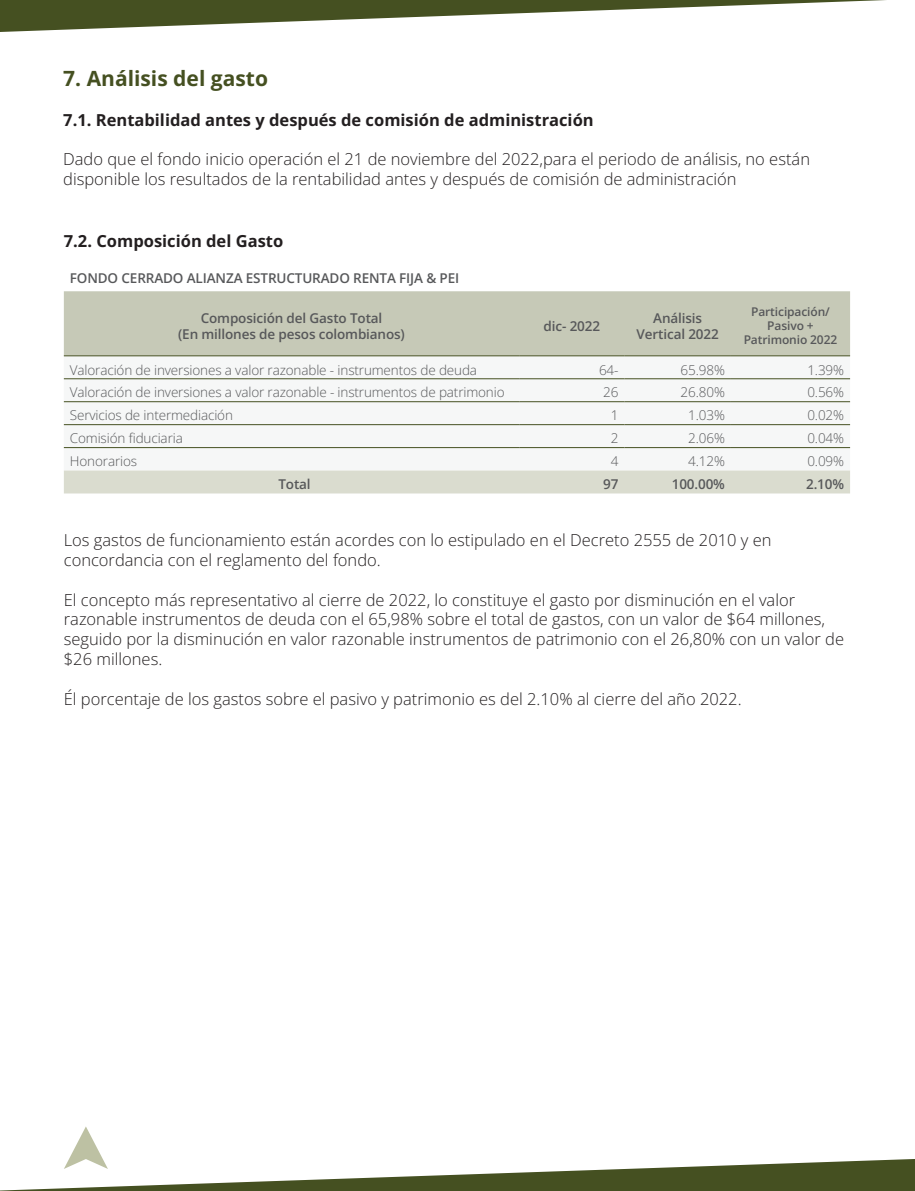
<style>
.page{position:relative;width:915px;height:1191px;background:#fff}
.page>*{position:absolute;margin:0;border:0;box-sizing:border-box;transform-origin:0 0}
.t1{font:700 21px "Open Sans";color:#455021}
.t2{font:16.5px/19.8px "Open Sans";color:#231f20}
.t3{font:700 16.5px "Open Sans";color:#231f20}
.t4{font:13.5px "Open Sans";letter-spacing:-.01em;color:#57585a}
.t5{font:600 13.5px/16.2px "Open Sans";letter-spacing:-.01em;color:#57585a;text-align:center}
.t6{font:600 12px/14.4px "Open Sans";letter-spacing:-.01em;color:#57585a;text-align:center}
</style>
<div class="page">
<svg style="left:0;top:0;width:886px;height:32px"></svg>
<svg style="left:0;top:1126px;width:914px;height:65px"></svg>
<div style="left:64px;top:291px;width:785px;height:64px;background:#c6c9b7"></div>
<div style="left:64px;top:356px;width:785px;height:93px;background:#f6f7f7"></div>
<div style="left:64px;top:470px;width:785px;height:23px;background:#dadccf"></div>
<hr style="left:64px;top:355px;width:455px;height:1px;background:#455021">
<hr style="left:519px;top:355px;width:105px;height:1px;background:#455021">
<hr style="left:624px;top:355px;width:106px;height:1px;background:#455021">
<hr style="left:730px;top:355px;width:119px;height:1px;background:#455021">
<hr style="left:64px;top:378px;width:455px;height:1px;background:#455021">
<hr style="left:64px;top:401px;width:455px;height:1px;background:#455021">
<hr style="left:64px;top:424px;width:455px;height:1px;background:#455021">
<hr style="left:519px;top:378px;width:105px;height:1px;background:#455021">
<hr style="left:519px;top:401px;width:105px;height:1px;background:#455021">
<hr style="left:519px;top:424px;width:105px;height:1px;background:#455021">
<hr style="left:624px;top:378px;width:106px;height:1px;background:#455021">
<hr style="left:624px;top:401px;width:106px;height:1px;background:#455021">
<hr style="left:624px;top:424px;width:106px;height:1px;background:#455021">
<hr style="left:730px;top:378px;width:119px;height:1px;background:#455021">
<hr style="left:730px;top:401px;width:119px;height:1px;background:#455021">
<hr style="left:730px;top:424px;width:119px;height:1px;background:#455021">
<hr style="left:64px;top:447px;width:455px;height:1px;background:#455021">
<hr style="left:519px;top:447px;width:105px;height:1px;background:#455021">
<hr style="left:624px;top:447px;width:106px;height:1px;background:#455021">
<hr style="left:730px;top:447px;width:119px;height:1px;background:#455021">
<p class="t1" style="left:63px;top:64px;width:206px">7. Análisis del gasto</p>
<p class="t3" style="left:63px;top:109px;width:532px">7.1. Rentabilidad antes y después de comisión de administración</p>
<p class="t2" style="left:63px;top:149px;width:748px">Dado que el fondo inicio operación el 21 de noviembre del 2022,para el periodo de análisis, no están disponible los resultados de la rentabilidad antes y después de comisión de administración</p>
<p class="t3" style="left:64px;top:230px;width:221px">7.2. Composición del Gasto</p>
<p class="t5" style="left:70px;top:269px;width:391px">FONDO CERRADO ALIANZA ESTRUCTURADO RENTA FIJA &amp; PEI</p>
<p class="t5" style="left:178px;top:309px;width:228px">Composición del Gasto Total<br>(En millones de pesos colombianos)</p>
<p class="t5" style="left:543px;top:317px;width:58px">dic- 2022</p>
<p class="t5" style="left:636px;top:309px;width:84px">Análisis<br>Vertical 2022</p>
<p class="t6" style="left:743px;top:304px;width:95px">Participación/<br>Pasivo +<br>Patrimonio 2022</p>
<p class="t4" style="left:70px;top:360px;width:408px">Valoración de inversiones a valor razonable - instrumentos de deuda</p>
<p class="t4" style="left:598px;top:360px;width:21px">64-</p>
<p class="t4" style="left:680px;top:360px;width:46px">65.98%</p>
<p class="t4" style="left:807px;top:360px;width:38px">1.39%</p>
<p class="t4" style="left:70px;top:383px;width:436px">Valoración de inversiones a valor razonable - instrumentos de patrimonio</p>
<p class="t4" style="left:603px;top:383px;width:17px">26</p>
<p class="t4" style="left:680px;top:383px;width:46px">26.80%</p>
<p class="t4" style="left:807px;top:383px;width:38px">0.56%</p>
<p class="t4" style="left:70px;top:406px;width:164px">Servicios de intermediación</p>
<p class="t4" style="left:610px;top:406px;width:9px">1</p>
<p class="t4" style="left:688px;top:406px;width:38px">1.03%</p>
<p class="t4" style="left:807px;top:406px;width:38px">0.02%</p>
<p class="t4" style="left:70px;top:429px;width:114px">Comisión fiduciaria</p>
<p class="t4" style="left:610px;top:429px;width:9px">2</p>
<p class="t4" style="left:688px;top:429px;width:38px">2.06%</p>
<p class="t4" style="left:807px;top:429px;width:38px">0.04%</p>
<p class="t4" style="left:70px;top:452px;width:69px">Honorarios</p>
<p class="t4" style="left:610px;top:452px;width:9px">4</p>
<p class="t4" style="left:688px;top:452px;width:38px">4.12%</p>
<p class="t4" style="left:807px;top:452px;width:38px">0.09%</p>
<p class="t5" style="left:278px;top:476px;width:34px">Total</p>
<p class="t5" style="left:603px;top:476px;width:17px">97</p>
<p class="t5" style="left:671px;top:476px;width:55px">100.00%</p>
<p class="t5" style="left:805px;top:476px;width:39px">2.10%</p>
<p class="t2" style="left:64px;top:530px;width:709px">Los gastos de funcionamiento están acordes con lo estipulado en el Decreto 2555 de 2010 y en concordancia con el reglamento del fondo.</p>
<p class="t2" style="left:64px;top:589px;width:781px">El concepto más representativo al cierre de 2022, lo constituye el gasto por disminución en el valor razonable instrumentos de deuda con el 65,98% sobre el total de gastos, con un valor de $64 millones, seguido por la disminución en valor razonable instrumentos de patrimonio con el 26,80% con un valor de $26 millones.</p>
<p class="t2" style="left:64px;top:688px;width:679px">Él porcentaje de los gastos sobre el pasivo y patrimonio es del 2.10% al cierre del año 2022.</p>
</div>
